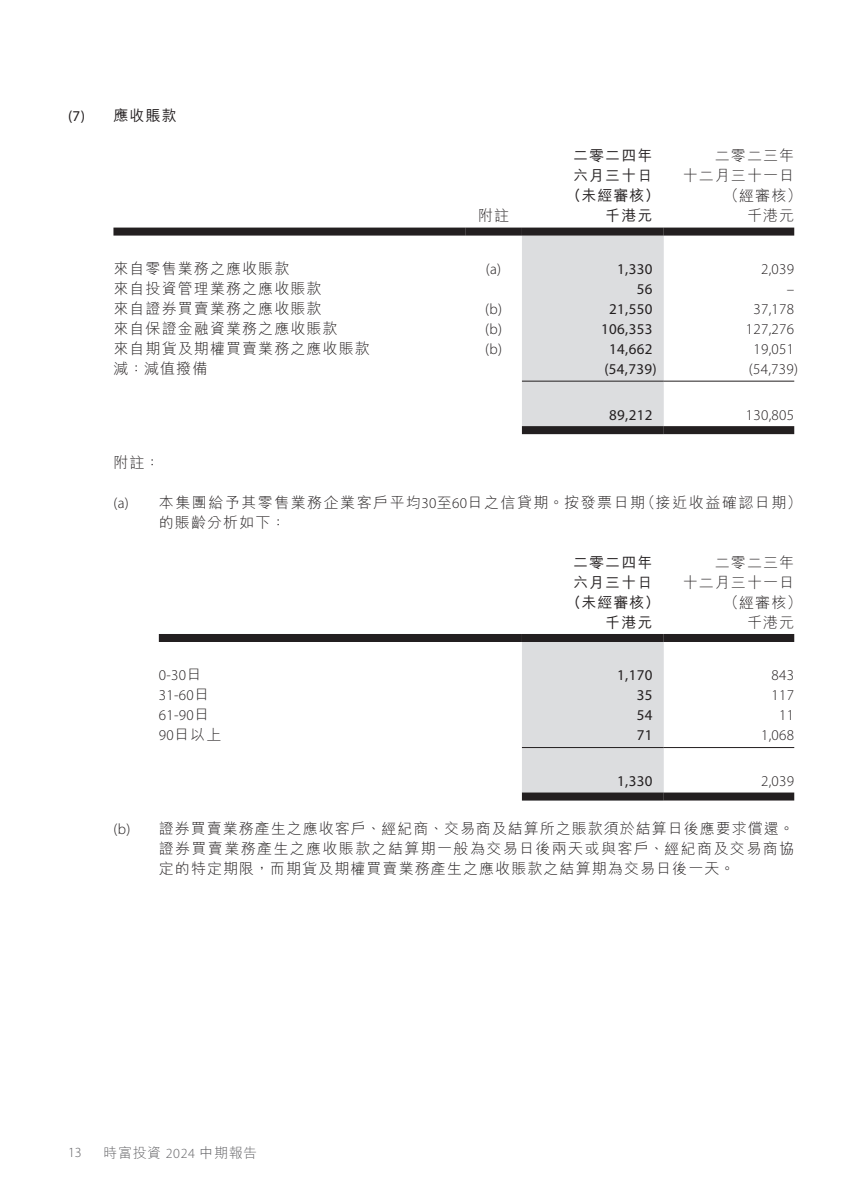
<style>
.page{position:relative;width:851px;height:1191px;background:#fff}
.page>*{position:absolute;margin:0;border:0;box-sizing:border-box;transform-origin:0 0}
._51_N_Table_txt{font:300 15px "M Hei HK";letter-spacing:.07em;color:#231f20}
._51_N_Table_txt-2{font:300 15px "Myriad Pro";letter-spacing:.02em;color:#231f20}
._06_Notes{font:300 15px/20px "M Hei HK";letter-spacing:.09em;color:#231f20}
._51_N_Table_txt-3{font:15px "Myriad Pro";letter-spacing:.02em;color:#231f20}
._06_Notes-2{font:300 15px "M Hei HK";letter-spacing:.07em;color:#231f20}
._06_Notes-3{font:300 15px "M Hei HK";letter-spacing:.1em;color:#231f20}
._51_N_Table_txt-4{font:500 15px "M Hei HK";letter-spacing:.07em;color:#231f20}
._06_Notes-4{font:300 15px "Myriad Pro";color:#231f20}
._07_NH1{font:500 15px "M Hei HK";color:#231f20}
._07_NH1-2{font:15px "Myriad Pro";color:#231f20}
.t1{font:300 14px "M Hei HK";letter-spacing:.04em;color:#636366}
.t2{font:300 14px "Myriad Pro";color:#636366}
.s1{font-weight:700}
.s2{font-family:"Myriad Pro"}
.s3{font-family:"M Hei HK"}
</style>
<div class="page">
<div style="left:522px;top:235px;width:141px;height:191px;background:#dcdddf"></div>
<div style="left:113px;top:227px;width:352px;height:8px;background:#231f20"></div>
<div style="left:465px;top:227px;width:57px;height:8px;background:#231f20"></div>
<div style="left:522px;top:227px;width:141px;height:8px;background:#231f20"></div>
<div style="left:663px;top:227px;width:131px;height:8px;background:#231f20"></div>
<hr style="left:522px;top:381px;width:141px;height:1px;background:#231f20">
<hr style="left:663px;top:381px;width:131px;height:1px;background:#231f20">
<div style="left:522px;top:426px;width:141px;height:8px;background:#231f20"></div>
<div style="left:663px;top:426px;width:131px;height:8px;background:#231f20"></div>
<div style="left:522px;top:642px;width:141px;height:150px;background:#dcdddf"></div>
<div style="left:159px;top:634px;width:363px;height:8px;background:#231f20"></div>
<div style="left:522px;top:634px;width:141px;height:8px;background:#231f20"></div>
<div style="left:663px;top:634px;width:131px;height:8px;background:#231f20"></div>
<hr style="left:522px;top:747px;width:141px;height:1px;background:#231f20">
<hr style="left:663px;top:747px;width:131px;height:1px;background:#231f20">
<div style="left:522px;top:792px;width:141px;height:8px;background:#231f20"></div>
<div style="left:663px;top:792px;width:131px;height:8px;background:#231f20"></div>
<p class="_07_NH1-2" style="left:68px;top:107px;width:18px">7( )</p>
<p class="_07_NH1" style="left:113px;top:105px;width:65px">應收賬款</p>
<p class="_51_N_Table_txt-4" style="left:573px;top:145px;width:81px">二零二四年</p>
<p class="_51_N_Table_txt-4" style="left:573px;top:165px;width:81px">六月三十日</p>
<p class="_51_N_Table_txt-4" style="left:566px;top:185px;width:95px"><span class="s1">（</span>未經審核<span class="s1">）</span></p>
<p class="_51_N_Table_txt" style="left:714px;top:145px;width:81px">二零二三年</p>
<p class="_51_N_Table_txt" style="left:682px;top:165px;width:113px">十二月三十一日</p>
<p class="_51_N_Table_txt" style="left:723px;top:185px;width:79px">（經審核(</p>
<p class="_51_N_Table_txt" style="left:478px;top:205px;width:33px">附註</p>
<p class="_51_N_Table_txt-4" style="left:605px;top:205px;width:49px">千港元</p>
<p class="_51_N_Table_txt" style="left:747px;top:205px;width:49px">千港元</p>
<p class="_51_N_Table_txt" style="left:113px;top:258px;width:177px">來自零售業務之應收賬款</p>
<p class="_51_N_Table_txt-2" style="left:486px;top:260px;width:17px">(a(</p>
<p class="_51_N_Table_txt-3" style="left:617px;top:259px;width:37px">1,330</p>
<p class="_51_N_Table_txt-2" style="left:760px;top:260px;width:35px">2,039</p>
<p class="_51_N_Table_txt" style="left:113px;top:278px;width:209px">來自投資管理業務之應收賬款</p>
<p class="_51_N_Table_txt-3" style="left:636px;top:279px;width:17px">56</p>
<p class="_51_N_Table_txt-2" style="left:786px;top:280px;width:9px">–</p>
<p class="_51_N_Table_txt" style="left:113px;top:298px;width:209px">來自證券買賣業務之應收賬款</p>
<p class="_51_N_Table_txt-2" style="left:485px;top:300px;width:18px">(b(</p>
<p class="_51_N_Table_txt-3" style="left:609px;top:299px;width:45px">21,550</p>
<p class="_51_N_Table_txt-2" style="left:753px;top:300px;width:42px">37,178</p>
<p class="_51_N_Table_txt" style="left:113px;top:318px;width:226px">來自保證金融資業務之應收賬款</p>
<p class="_51_N_Table_txt-2" style="left:485px;top:320px;width:18px">(b(</p>
<p class="_51_N_Table_txt-3" style="left:601px;top:319px;width:53px">106,353</p>
<p class="_51_N_Table_txt-2" style="left:745px;top:320px;width:50px">127,276</p>
<p class="_51_N_Table_txt" style="left:113px;top:338px;width:258px">來自期貨及期權買賣業務之應收賬款</p>
<p class="_51_N_Table_txt-2" style="left:485px;top:340px;width:18px">(b(</p>
<p class="_51_N_Table_txt-3" style="left:609px;top:339px;width:45px">14,662</p>
<p class="_51_N_Table_txt-2" style="left:753px;top:340px;width:42px">19,051</p>
<p class="_51_N_Table_txt" style="left:113px;top:358px;width:95px">減：減值撥備</p>
<p class="_51_N_Table_txt-3" style="left:604px;top:359px;width:54px">)54,739(</p>
<p class="_51_N_Table_txt-2" style="left:748px;top:360px;width:51px">)54,739(</p>
<p class="_51_N_Table_txt-3" style="left:609px;top:405px;width:45px">89,212</p>
<p class="_51_N_Table_txt-2" style="left:745px;top:406px;width:50px">130,805</p>
<p class="_06_Notes-2" style="left:113px;top:451px;width:48px">附註：</p>
<p class="_06_Notes-4" style="left:113px;top:493px;width:17px">a( )</p>
<p class="_06_Notes-4" style="left:113px;top:820px;width:18px">b( )</p>
<p class="_06_Notes-3" style="left:159px;top:491px;width:488px">本集團給予其零售業務企業客戶平均<span class="s2">30</span>至<span class="s2">60</span>日之信貸期。按發票日期</p>
<p class="_06_Notes-3" style="left:640px;top:491px;width:163px">（接近收益確認日期(</p>
<p class="_06_Notes-2" style="left:159px;top:511px;width:128px">的賬齡分析如下：</p>
<p class="_51_N_Table_txt-4" style="left:573px;top:551px;width:81px">二零二四年</p>
<p class="_51_N_Table_txt-4" style="left:573px;top:571px;width:81px">六月三十日</p>
<p class="_51_N_Table_txt-4" style="left:566px;top:591px;width:95px"><span class="s1">（</span>未經審核<span class="s1">）</span></p>
<p class="_51_N_Table_txt" style="left:714px;top:551px;width:81px">二零二三年</p>
<p class="_51_N_Table_txt" style="left:682px;top:571px;width:113px">十二月三十一日</p>
<p class="_51_N_Table_txt" style="left:723px;top:591px;width:79px">（經審核(</p>
<p class="_51_N_Table_txt-4" style="left:605px;top:611px;width:49px">千港元</p>
<p class="_51_N_Table_txt" style="left:747px;top:611px;width:49px">千港元</p>
<p class="_51_N_Table_txt-2" style="left:159px;top:666px;width:44px">0-30<span class="s3">日</span></p>
<p class="_51_N_Table_txt-3" style="left:617px;top:666px;width:37px">1,170</p>
<p class="_51_N_Table_txt-2" style="left:771px;top:666px;width:24px">843</p>
<p class="_51_N_Table_txt-2" style="left:159px;top:686px;width:52px">31-60<span class="s3">日</span></p>
<p class="_51_N_Table_txt-3" style="left:636px;top:686px;width:17px">35</p>
<p class="_51_N_Table_txt-2" style="left:771px;top:686px;width:24px">117</p>
<p class="_51_N_Table_txt-2" style="left:159px;top:706px;width:52px">61-90<span class="s3">日</span></p>
<p class="_51_N_Table_txt-3" style="left:636px;top:706px;width:17px">54</p>
<p class="_51_N_Table_txt-2" style="left:779px;top:706px;width:16px">11</p>
<p class="_51_N_Table_txt" style="left:159px;top:724px;width:64px"><span class="s2">90</span>日以上</p>
<p class="_51_N_Table_txt-3" style="left:636px;top:726px;width:17px">71</p>
<p class="_51_N_Table_txt-2" style="left:760px;top:726px;width:35px">1,068</p>
<p class="_51_N_Table_txt-3" style="left:617px;top:772px;width:37px">1,330</p>
<p class="_06_Notes-2" style="left:159px;top:818px;width:636px">證券買賣業務產生之應收客戶、經紀商、交易商及結算所之賬款須於結算日後應要求償還。</p>
<p class="_51_N_Table_txt-2" style="left:760px;top:772px;width:35px">2,039</p>
<p class="_06_Notes" style="left:159px;top:838px;width:636px">證券買賣業務產生之應收賬款之結算期一般為交易日後兩天或與客戶、經紀商及交易商協定的特定期限，而期貨及期權買賣業務產生之應收賬款之結算期為交易日後一天。</p>
<p class="t2" style="left:68px;top:1144px;width:15px">13</p>
<p class="t1" style="left:103px;top:1143px;width:155px">時富投資 <span class="s2">2024</span> 中期報告</p>
</div>
